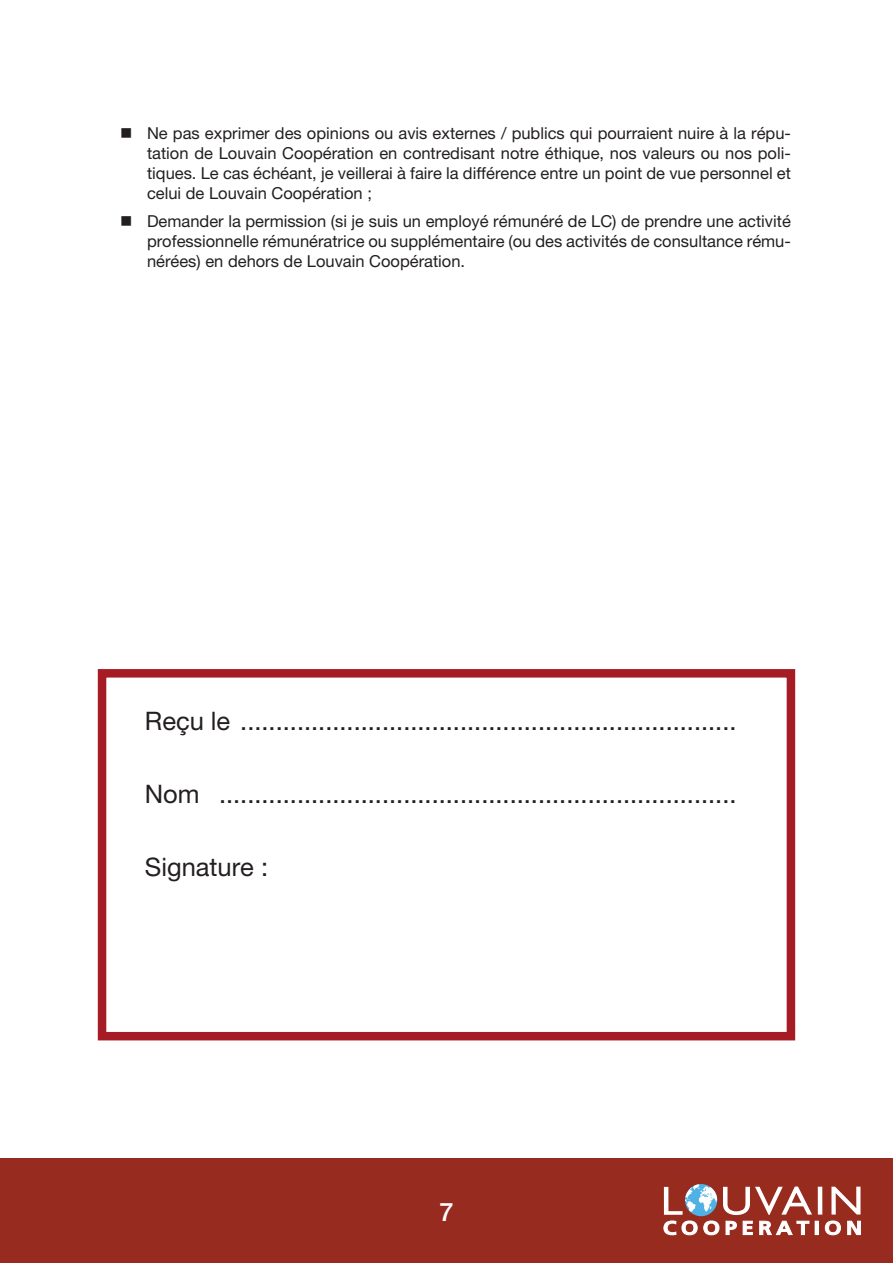
<style>
.page{position:relative;width:893px;height:1263px;background:#fff}
.page>*{position:absolute;margin:0;border:0;box-sizing:border-box;transform-origin:0 0}
.t1{font:25.5px "Helvetica Neue LT Pro";color:#231f20}
.t2{font:500 25.5px "Helvetica Neue LT Pro";color:#fff}
.t3{font:16.5px/19.8px "Helvetica Neue LT Pro";color:#231f20;text-align:justify}
</style>
<div class="page">
<div style="left:0;top:1159px;width:893px;height:104px;background:#982b20"></div>
<svg style="left:723px;top:1186px;width:89px;height:29px"></svg>
<hr style="left:818px;top:1187px;width:4px;height:27px;background:#fff">
<svg style="left:831px;top:1186px;width:29px;height:28px"></svg>
<svg style="left:664px;top:1221px;width:12px;height:14px"></svg>
<svg style="left:682px;top:1221px;width:15px;height:14px"></svg>
<svg style="left:703px;top:1221px;width:16px;height:14px"></svg>
<svg style="left:726px;top:1221px;width:11px;height:14px"></svg>
<svg style="left:743px;top:1221px;width:9px;height:14px"></svg>
<svg style="left:759px;top:1221px;width:50px;height:14px"></svg>
<div style="left:815px;top:1221px;width:3px;height:14px;border:1px solid #fff"></div>
<svg style="left:825px;top:1221px;width:16px;height:14px"></svg>
<svg style="left:847px;top:1221px;width:14px;height:14px"></svg>
<svg style="left:664px;top:1184px;width:53px;height:31px"></svg>
<div style="left:98px;top:669px;width:697px;height:371px;border:9px solid #a61c25"></div>
<p class="t3" style="left:147px;top:123px;width:645px">Ne pas exprimer des opinions ou avis externes / publics qui pourraient nuire à la répu&shy;tation de Louvain Coopération en contredisant notre éthique, nos valeurs ou nos poli&shy;tiques. Le cas échéant, je veillerai à faire la différence entre un point de vue personnel et celui de Louvain Coopération ;</p>
<p class="t3" style="left:147px;top:211px;width:645px">Demander la permission (si je suis un employé rémunéré de LC) de prendre une activité professionnelle rémunératrice ou supplémentaire (ou des activités de consultance rému&shy;nérées) en dehors de Louvain Coopération.</p>
<h1 class="t1" style="left:145px;top:705px;width:593px">Reçu le ......................................................................</h1>
<h1 class="t1" style="left:145px;top:779px;width:593px">Nom .........................................................................</h1>
<h1 class="t1" style="left:145px;top:852px;width:125px">Signature :</h1>
<h1 class="t2" style="left:439px;top:1196px;width:16px">7</h1>
</div>
